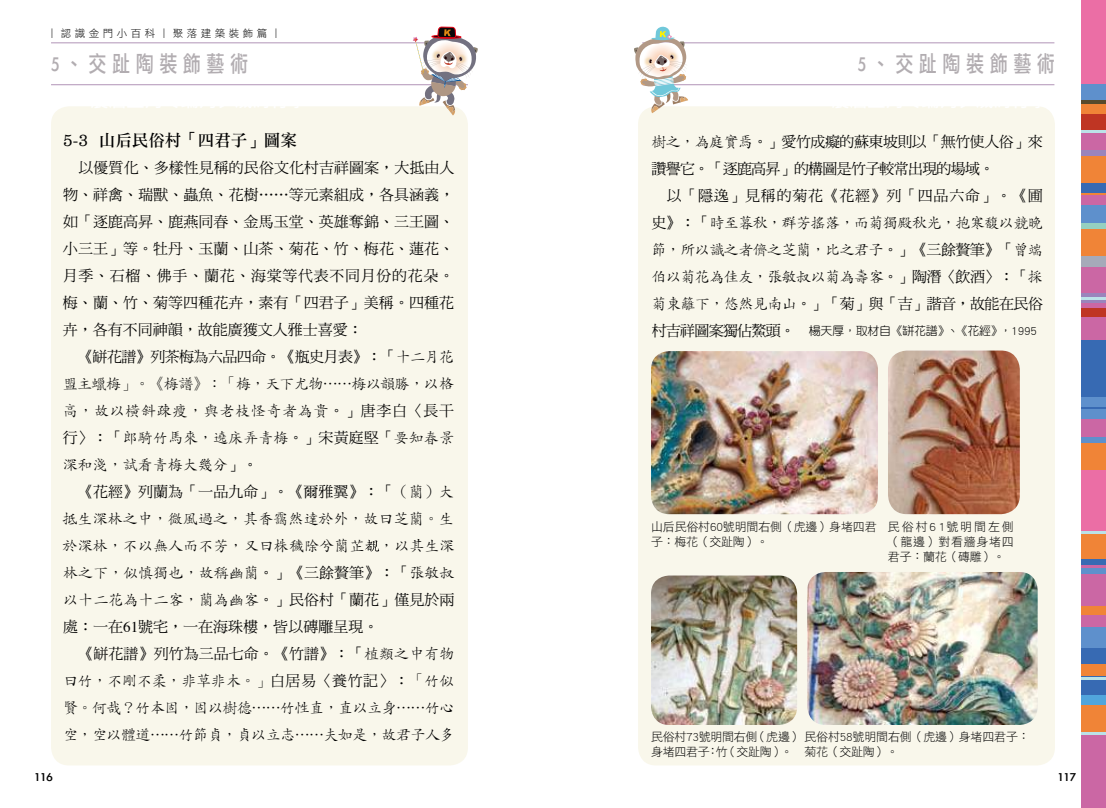
<style>
.page{position:relative;width:1106px;height:808px;background:#fff}
.page>*{position:absolute;margin:0;border:0;box-sizing:border-box;transform-origin:0 0}
.t1{font:22.5px "Li Gothic Med";letter-spacing:.31em;color:#b2adb1;scale:.8 1}
.t2{font:16.5px "DF Li Song Std W5";color:#000}
.t3{font:15px/27px "DF Kai Shu Std W3";letter-spacing:-.015em;color:#000;text-align:justify}
.t4{font:15px/27px "DF Ming Std W5";color:#000;text-align:justify}
.t5{font:15px/27px "DF Ming Std W5";letter-spacing:-.05em;color:#000}
.t6{font:15px "DF Ming Std W5";letter-spacing:-.04em;color:#000}
.t7{font:15px "DF Ming Std W5";letter-spacing:.045em;color:#000}
.t8{font:12.9px "Li Gothic Med";color:#000;scale:1.04 1}
.t9{font:12px/15px "DF Hei Std W3";letter-spacing:-.015em;color:#000}
.t10{font:12px "DF Yuan Std W3";letter-spacing:-.025em;color:#000}
.t11{font:10.5px "DF Hei Std W3";color:#000}
.s1{font-family:"DF Kai Shu Std W3"}
.s2{font-family:"DF Ming Std W5"}
.s3{font-family:"Times"}
.s4{font-family:"DF Ming Std W5";font-size:15px}
</style>
<div class="page">
<div style="left:51px;top:106px;width:417px;height:659px;background:#f9f7eb;border-radius:18px"></div>
<hr style="left:51px;top:84px;width:417px;height:1px;background:#b194b7">
<hr style="left:51px;top:43px;width:417px;height:1px;background:#b194b7">
<svg style="left:412px;top:27px;width:66px;height:88px"></svg>
<div style="left:638px;top:106px;width:416px;height:659px;background:#f9f7eb;border-radius:18px"></div>
<hr style="left:642px;top:84px;width:412px;height:1px;background:#b194b7">
<hr style="left:642px;top:43px;width:412px;height:1px;background:#b194b7">
<svg style="left:634px;top:26px;width:54px;height:87px"></svg>
<div style="left:1081px;top:565px;width:25px;height:66px;background:#cb67a4"></div>
<div style="left:1081px;top:732px;width:25px;height:76px;background:#cb67a4"></div>
<div style="left:1081px;top:147px;width:25px;height:53px;background:#f08437"></div>
<div style="left:1081px;top:254px;width:25px;height:14px;background:#a6aab9"></div>
<div style="left:1081px;top:335px;width:25px;height:77px;background:#376ab3"></div>
<div style="left:1081px;top:631px;width:25px;height:67px;background:#376ab3"></div>
<div style="left:1081px;top:73px;width:25px;height:31px;background:#5e90cc"></div>
<div style="left:1081px;top:267px;width:25px;height:73px;background:#cb67a4"></div>
<div style="left:1081px;top:198px;width:25px;height:31px;background:#5e90cc"></div>
<div style="left:1081px;top:293px;width:25px;height:9px;background:#9a84bc"></div>
<div style="left:1081px;top:467px;width:25px;height:74px;background:#eb6ea5"></div>
<div style="left:1081px;top:664px;width:25px;height:11px;background:#f08437"></div>
<div style="left:1081px;top:695px;width:25px;height:11px;background:#51a5dc"></div>
<div style="left:1081px;top:146px;width:25px;height:9px;background:#9a84bc"></div>
<div style="left:1081px;top:412px;width:25px;height:31px;background:#cb67a4"></div>
<div style="left:1081px;top:534px;width:25px;height:31px;background:#f08437"></div>
<div style="left:1081px;top:114px;width:25px;height:36px;background:#cb67a4"></div>
<div style="left:1081px;top:226px;width:25px;height:30px;background:#f08437"></div>
<div style="left:1081px;top:440px;width:25px;height:30px;background:#f08437"></div>
<div style="left:1081px;top:705px;width:25px;height:30px;background:#f08437"></div>
<div style="left:1081px;top:308px;width:25px;height:9px;background:#bf3523"></div>
<div style="left:1081px;top:606px;width:25px;height:9px;background:#f08437"></div>
<div style="left:1081px;top:0;width:25px;height:84px;background:#eb6ea5"></div>
<svg style="left:1081px;top:100px;width:25px;height:30px"></svg>
<div style="left:1081px;top:195px;width:25px;height:10px;background:#cb67a4"></div>
<div style="left:1081px;top:409px;width:25px;height:10px;background:#5e90cc"></div>
<div style="left:1081px;top:223px;width:25px;height:6px;background:#95d0c0"></div>
<div style="left:1081px;top:436px;width:25px;height:6px;background:#5e90cc"></div>
<div style="left:1081px;top:559px;width:25px;height:6px;background:#376ab3"></div>
<div style="left:1081px;top:568px;width:25px;height:6px;background:#5e90cc"></div>
<hr style="left:1081px;top:732px;width:25px;height:3px;background:#bbe2e8">
<hr style="left:1081px;top:677px;width:25px;height:3px;background:#bbe2e8">
<hr style="left:1081px;top:531px;width:25px;height:3px;background:#bbe2e8">
<hr style="left:1081px;top:297px;width:25px;height:3px;background:#bbe2e8">
<hr style="left:1081px;top:130px;width:25px;height:3px;background:#bbe2e8">
<div style="left:1081px;top:628px;width:25px;height:20px;background:#5e90cc"></div>
<div style="left:1081px;top:183px;width:25px;height:9px;background:#376ab3"></div>
<div style="left:1081px;top:397px;width:25px;height:9px;background:#5e90cc"></div>
<svg style="left:365px;top:540px;width:14px;height:12px"></svg>
<img style="left:888px;top:350px;width:131px;height:164px">
<img style="left:651px;top:351px;width:227px;height:163px">
<img style="left:807px;top:572px;width:230px;height:153px">
<img style="left:651px;top:575px;width:146px;height:150px">
<p class="t11" style="left:47px;top:28px;width:236px">︱ 認 識 金 門 小 百 科 ︱ 聚 落 建 築 裝 飾 篇 ︱</p>
<h1 class="t1" style="left:51px;top:53px;width:248px">5、交趾陶裝飾藝術</h1>
<h1 class="t1" style="left:857px;top:53px;width:248px">5、交趾陶裝飾藝術</h1>
<p class="t2" style="left:63px;top:131px;width:235px">5-3 山后民俗村「四君子」圖案</p>
<p class="t4" style="left:63px;top:154px;width:393px;text-indent:16px">以優質化、多樣性見稱的民俗文化村吉祥圖案，大抵由人物、祥禽、瑞獸、蟲魚、花樹……等元素組成，各具涵義，如「逐鹿高昇、鹿燕同春、金馬玉堂、英雄奪錦、三王圖、小三王」等。牡丹、玉蘭、山茶、菊花、竹、梅花、蓮花、月季、石榴、佛手、蘭花、海棠等代表不同月份的花朵。梅、蘭、竹、菊等四種花卉，素有「四君子」美稱。四種花卉，各有不同神韻，故能廣獲文人雅士喜愛：</p>
<p class="t6" style="left:78px;top:349px;width:377px">《缾花譜》列茶梅為六品四命。《瓶史月表》：「<span class="s1">十二月花</span></p>
<p class="t3" style="left:63px;top:370px;width:393px">盟主蠟梅」。《梅譜》：「梅，天下尤物……梅以韻勝，以格高，故以橫斜疎瘦，與老枝怪奇者為貴<span class="s2">。」唐李白〈長干行〉：「</span>郎騎竹馬來，遶床弄青梅<span class="s2">。」宋黃庭堅「</span>要知春景深和淺，試看青梅大幾分<span class="s2">」。</span></p>
<p class="t4" style="left:78px;top:478px;width:377px">《花經》列蘭為「一品九命」。《爾雅翼》：「<span class="s1">（蘭）大</span></p>
<p class="t3" style="left:63px;top:505px;width:393px">抵生深林之中，微風過之，其香靄然達於外，故曰芝蘭。生於深林，不以無人而不芳，又曰株穢除兮蘭芷 ，以其生深林之下，似慎獨也，故稱幽蘭<span class="s2">。」《三餘贅筆》：「</span>張敏叔以十二花為十二客，蘭為幽客<span class="s2">。」民俗村「蘭花」僅見於兩</span></p>
<p class="t4" style="left:79px;top:613px;width:377px;text-indent:-15px">處：一在<span class="s3">61</span>號宅，一在海珠樓，皆以磚雕呈現。<br>《缾花譜》列竹為三品七命。《竹譜》：「<span class="s1">植類之中有物</span></p>
<p class="t3" style="left:63px;top:667px;width:393px">曰竹，不剛不柔，非草非木。」<span class="s2">白居易〈養竹記〉：</span>「竹似賢。何哉？竹本固，固以樹德……竹性直，直以立身……竹心空，空以體道……竹節貞，貞以立志……夫如是，故君子人多</p>
<p class="t5" style="left:651px;top:128px;width:393px"><span class="s1">樹之，為庭實焉</span>。」愛竹成癡的蘇東坡則以「無竹使人俗」來讚譽它。「逐鹿高昇」的構圖是竹子較常出現的場域。</p>
<p class="t7" style="left:667px;top:188px;width:377px">以「隱逸」見稱的菊花《花經》列「四品六命」。《圃</p>
<p class="t3" style="left:651px;top:209px;width:393px"><span class="s2">史》：「</span>時至暮秋，群芳搖落，而菊獨殿秋光，抱寒馥以競晚節，所以識之者儕之芝蘭，比之君子<span class="s2">。」《三餘贅筆》「</span>曾端伯以菊花為佳友，張敏叔以菊為壽客<span class="s2">。」陶潛〈飲酒〉：「</span>採</p>
<p class="t4" style="left:651px;top:290px;width:393px"><span class="s1">菊東籬下，悠然見南山</span>。」「菊」與「吉」諧音，故能在民俗</p>
<p class="t10" style="left:651px;top:324px;width:387px"><span class="s4">村吉祥圖案獨佔鰲頭。</span> 楊天厚，取材自《缾花譜》、《花經》，1995</p>
<p class="t9" style="left:651px;top:519px;width:227px">山后民俗村60號明間右側（虎邊）身堵四君子：梅花（交趾陶）。</p>
<p class="t9" style="left:888px;top:519px;width:127px;text-align:justify">民俗村61號明間左側（龍邊）對看牆身堵四君子：蘭花（磚雕）。</p>
<p class="t9" style="left:651px;top:729px;width:380px">民俗村73號明間右側（虎邊）民俗村58號明間右側（虎邊）身堵四君子：身堵四君子：竹（交趾陶）。</p>
<p class="t9" style="left:804px;top:744px;width:95px">菊花（交趾陶）。</p>
<p class="t8" style="left:34px;top:770px;width:20px">116</p>
<p class="t8" style="left:1057px;top:770px;width:20px">117</p>
</div>
